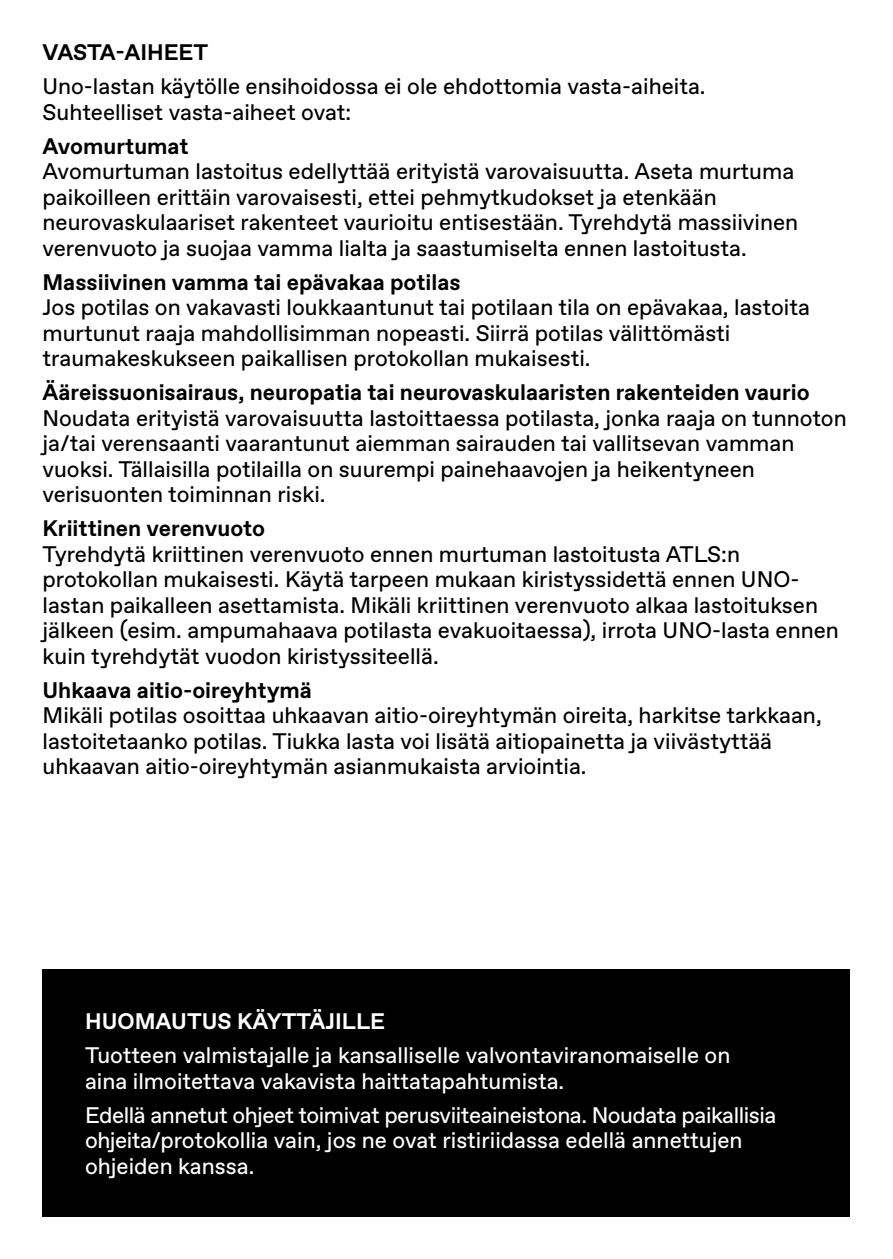
<style>
.page{position:relative;width:893px;height:1259px;background:#fff}
.page>*{position:absolute;margin:0;border:0;box-sizing:border-box;transform-origin:0 0}
.t1{font:22.5px/25.5px "ABC Favorit";color:#000}
.t2{font:700 22.5px "ABC Favorit";color:#000}
.t3{font:22.5px/25.5px "ABC Favorit";letter-spacing:-.02em;color:#fff}
.t4{font:22.5px/25.5px "ABC Favorit";color:#fff}
.t5{font:700 22.5px "ABC Favorit";color:#fff}
</style>
<div class="page">
<div style="left:43px;top:969px;width:807px;height:247px;background:#000"></div>
<p class="t2" style="left:43px;top:39px;width:167px">VASTA-AIHEET</p>
<p class="t1" style="left:43px;top:74px;width:665px">Uno-lastan käytölle ensihoidossa ei ole ehdottomia vasta-aiheita.<br>Suhteelliset vasta-aiheet ovat:</p>
<p class="t2" style="left:43px;top:132px;width:148px">Avomurtumat</p>
<p class="t1" style="left:43px;top:159px;width:757px">Avomurtuman lastoitus edellyttää erityistä varovaisuutta. Aseta murtuma paikoilleen erittäin varovaisesti, ettei pehmytkudokset ja etenkään neurovaskulaariset rakenteet vaurioitu entisestään. Tyrehdytä massiivinen verenvuoto ja suojaa vamma lialta ja saastumiselta ennen lastoitusta.</p>
<p class="t2" style="left:43px;top:268px;width:420px">Massiivinen vamma tai epävakaa potilas</p>
<p class="t1" style="left:43px;top:295px;width:769px">Jos potilas on vakavasti loukkaantunut tai potilaan tila on epävakaa, lastoita murtunut raaja mahdollisimman nopeasti. Siirrä potilas välittömästi traumakeskukseen paikallisen protokollan mukaisesti.</p>
<p class="t2" style="left:43px;top:379px;width:769px">Ääreissuonisairaus, neuropatia tai neurovaskulaaristen rakenteiden vaurio</p>
<p class="t1" style="left:43px;top:406px;width:806px">Noudata erityistä varovaisuutta lastoittaessa potilasta, jonka raaja on tunnoton ja/tai verensaanti vaarantunut aiemman sairauden tai vallitsevan vamman vuoksi. Tällaisilla potilailla on suurempi painehaavojen ja heikentyneen verisuonten toiminnan riski.</p>
<p class="t2" style="left:43px;top:515px;width:224px">Kriittinen verenvuoto</p>
<p class="t1" style="left:43px;top:541px;width:798px">Tyrehdytä kriittinen verenvuoto ennen murtuman lastoitusta ATLS:n protokollan mukaisesti. Käytä tarpeen mukaan kiristyssidettä ennen UNO&shy;lastan paikalleen asettamista. Mikäli kriittinen verenvuoto alkaa lastoituksen jälkeen (esim. ampumahaava potilasta evakuoitaessa), irrota UNO-lasta ennen kuin tyrehdytät vuodon kiristyssiteellä.</p>
<p class="t2" style="left:43px;top:676px;width:271px">Uhkaava aitio-oireyhtymä</p>
<p class="t1" style="left:43px;top:703px;width:781px">Mikäli potilas osoittaa uhkaavan aitio-oireyhtymän oireita, harkitse tarkkaan, lastoitetaanko potilas. Tiukka lasta voi lisätä aitiopainetta ja viivästyttää uhkaavan aitio-oireyhtymän asianmukaista arviointia.</p>
<p class="t5" style="left:85px;top:1008px;width:302px">HUOMAUTUS KÄYTTÄJILLE</p>
<p class="t4" style="left:85px;top:1043px;width:647px">Tuotteen valmistajalle ja kansalliselle valvontaviranomaiselle on aina ilmoitettava vakavista haittatapahtumista.</p>
<p class="t3" style="left:85px;top:1103px;width:693px">Edellä annetut ohjeet toimivat perusviiteaineistona. Noudata paikallisia ohjeita/protokollia vain, jos ne ovat ristiriidassa edellä annettujen ohjeiden kanssa.</p>
</div>
